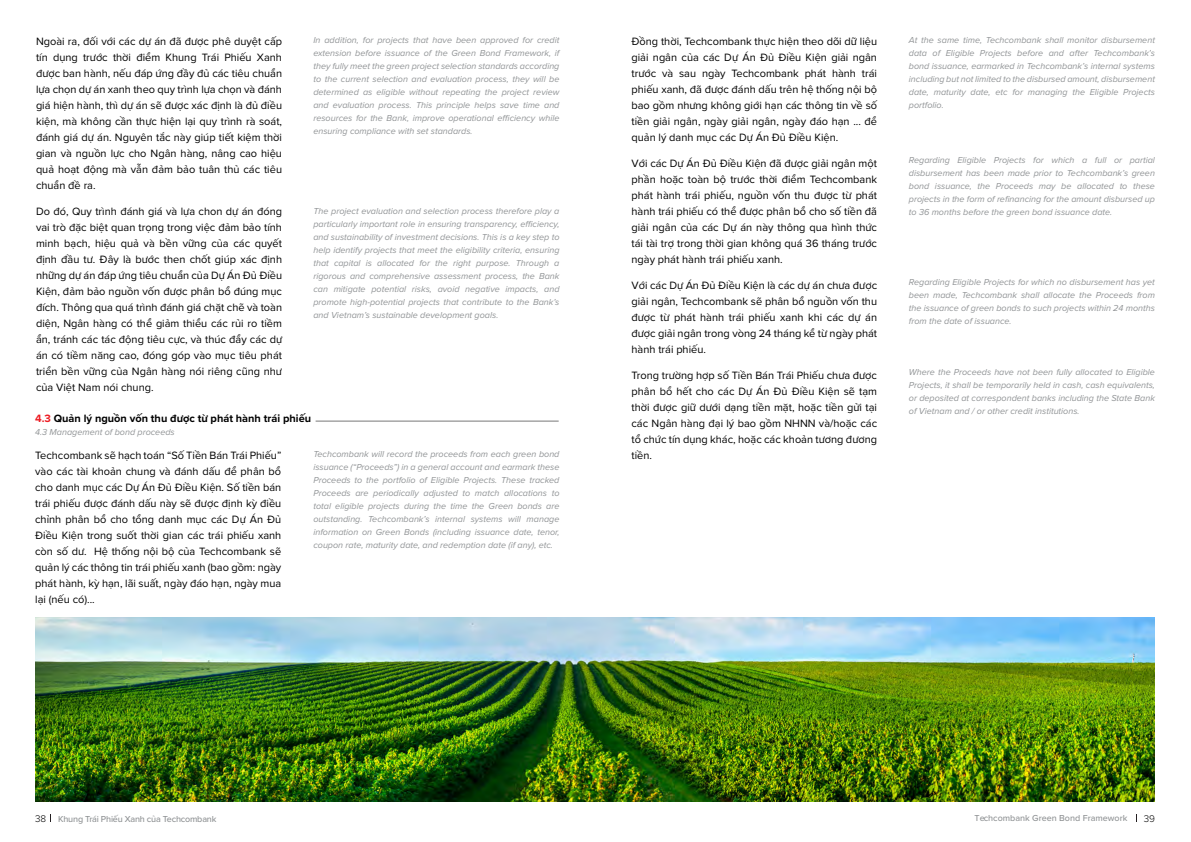
<style>
.page{position:relative;width:1191px;height:842px;background:#fff}
.page>*{position:absolute;margin:0;border:0;box-sizing:border-box;transform-origin:0 0}
.t1{font:11px/16px "Proxima Nova";color:#000;text-align:justify}
.t2{font:700 11px "Proxima Nova";color:#000}
.t3{font:300 10px "Proxima Nova";color:#000}
.t4{font:italic 9px/13px "Proxima Nova";color:#919496;text-align:justify}
.t5{font:500 9px "Proxima Nova";letter-spacing:-.02em;color:#909395}
.t6{font:500 9px "Proxima Nova";color:#919496}
.s1{color:#ed1d24}
.s2{font-weight:300;font-size:10px;color:#000}
</style>
<div class="page">
<hr style="left:315px;top:421px;width:243px;height:1px;background:#787878">
<img style="left:36px;top:618px;width:1118px;height:183px">
<p class="t1" style="left:36px;top:33px;width:248px">Ngoài ra, đối với các dự án đã được phê duyệt cấp tín dụng trước thời điểm Khung Trái Phiếu Xanh được ban hành, nếu đáp ứng đầy đủ các tiêu chuẩn lựa chọn dự án xanh theo quy trình lựa chọn và đánh giá hiện hành, thì dự án sẽ được xác định là đủ điều kiện, mà không cần thực hiện lại quy trình rà soát, đánh giá dự án. Nguyên tắc này giúp tiết kiệm thời gian và nguồn lực cho Ngân hàng, nâng cao hiệu quả hoạt động mà vẫn đảm bảo tuân thủ các tiêu chuẩn đề ra.</p>
<p class="t1" style="left:36px;top:203px;width:248px">Do đó, Quy trình đánh giá và lựa chon dự án đóng vai trò đặc biệt quan trọng trong việc đảm bảo tính minh bạch, hiệu quả và bền vững của các quyết định đầu tư. Đây là bước then chốt giúp xác định những dự án đáp ứng tiêu chuẩn của Dự Án Đủ Điều Kiện, đảm bảo nguồn vốn được phân bổ đúng mục đích. Thông qua quá trình đánh giá chặt chẽ và toàn diện, Ngân hàng có thể giảm thiểu các rủi ro tiềm ẩn, tránh các tác động tiêu cực, và thúc đẩy các dự án có tiềm năng cao, đóng góp vào mục tiêu phát triển bền vững của Ngân hàng nói riêng cũng như của Việt Nam nói chung.</p>
<p class="t4" style="left:313px;top:33px;width:247px">In addition, for projects that have been approved for credit extension before issuance of the Green Bond Framework, if they fully meet the green project selection standards according to the current selection and evaluation process, they will be determined as eligible without repeating the project review and evaluation process. This principle helps save time and resources for the Bank, improve operational efficiency while ensuring compliance with set standards.</p>
<p class="t4" style="left:313px;top:204px;width:248px">The project evaluation and selection process therefore play a particularly important role in ensuring transparency, efficiency, and sustainability of investment decisions. This is a key step to help identify projects that meet the eligibility criteria, ensuring that capital is allocated for the right purpose. Through a rigorous and comprehensive assessment process, the Bank can mitigate potential risks, avoid negative impacts, and promote high-potential projects that contribute to the Bank’s and Vietnam’s sustainable development goals.</p>
<p class="t2" style="left:35px;top:410px;width:277px"><span class="s1">4.3</span> Quản lý nguồn vốn thu được từ phát hành trái phiếu</p>
<p class="t4" style="left:35px;top:425px;width:141px">4.3 Management of bond proceeds</p>
<p class="t1" style="left:35px;top:447px;width:248px">Techcombank sẽ hạch toán “Số Tiền Bán Trái Phiếu” vào các tài khoản chung và đánh dấu để phân bổ cho danh mục các Dự Án Đủ Điều Kiện. Số tiền bán trái phiếu được đánh dấu này sẽ được định kỳ điều chỉnh phân bổ cho tổng danh mục các Dự Án Đủ Điều Kiện trong suốt thời gian các trái phiếu xanh còn số dư. Hệ thống nội bộ của Techcombank sẽ quản lý các thông tin trái phiếu xanh (bao gồm: ngày phát hành, kỳ hạn, lãi suất, ngày đáo hạn, ngày mua lại (nếu có)...</p>
<p class="t4" style="left:313px;top:447px;width:248px">Techcombank will record the proceeds from each green bond issuance (“Proceeds”) in a general account and earmark these Proceeds to the portfolio of Eligible Projects. These tracked Proceeds are periodically adjusted to match allocations to total eligible projects during the time the Green bonds are outstanding. Techcombank’s internal systems will manage information on Green Bonds (including issuance date, tenor, coupon rate, maturity date, and redemption date (if any), etc.</p>
<p class="t1" style="left:631px;top:33px;width:247px">Đồng thời, Techcombank thực hiện theo dõi dữ liệu giải ngân của các Dự Án Đủ Điều Kiện giải ngân trước và sau ngày Techcombank phát hành trái phiếu xanh, đã được đánh dấu trên hệ thống nội bộ bao gồm nhưng không giới hạn các thông tin về số tiền giải ngân, ngày giải ngân, ngày đáo hạn ... để quản lý danh mục các Dự Án Đủ Điều Kiện.</p>
<p class="t1" style="left:631px;top:155px;width:247px">Với các Dự Án Đủ Điều Kiện đã được giải ngân một phần hoặc toàn bộ trước thời điểm Techcombank phát hành trái phiếu, nguồn vốn thu được từ phát hành trái phiếu có thể được phân bổ cho số tiền đã giải ngân của các Dự án này thông qua hình thức tái tài trợ trong thời gian không quá 36 tháng trước ngày phát hành trái phiếu xanh.</p>
<p class="t1" style="left:631px;top:277px;width:247px">Với các Dự Án Đủ Điều Kiện là các dự án chưa được giải ngân, Techcombank sẽ phân bổ nguồn vốn thu được từ phát hành trái phiếu xanh khi các dự án được giải ngân trong vòng 24 tháng kể từ ngày phát hành trái phiếu.</p>
<p class="t1" style="left:631px;top:367px;width:247px">Trong trường hợp số Tiền Bán Trái Phiếu chưa được phân bổ hết cho các Dự Án Đủ Điều Kiện sẽ tạm thời được giữ dưới dạng tiền mặt, hoặc tiền gửi tại các Ngân hàng đại lý bao gồm NHNN và/hoặc các tổ chức tín dụng khác, hoặc các khoản tương đương tiền.</p>
<p class="t4" style="left:909px;top:33px;width:248px">At the same time, Techcombank shall monitor disbursement data of Eligible Projects before and after Techcombank’s bond issuance, earmarked in Techcombank’s internal systems including but not limited to the disbursed amount, disbursement date, maturity date, etc for managing the Eligible Projects portfolio.</p>
<p class="t4" style="left:909px;top:153px;width:248px">Regarding Eligible Projects for which a full or partial disbursement has been made prior to Techcombank’s green bond issuance, the Proceeds may be allocated to these projects in the form of refinancing for the amount disbursed up to 36 months before the green bond issuance date.</p>
<p class="t4" style="left:909px;top:275px;width:247px">Regarding Eligible Projects for which no disbursement has yet been made, Techcombank shall allocate the Proceeds from the issuance of green bonds to such projects within 24 months from the date of issuance.</p>
<p class="t4" style="left:909px;top:365px;width:247px">Where the Proceeds have not been fully allocated to Eligible Projects, it shall be temporarily held in cash, cash equivalents, or deposited at correspondent banks including the State Bank of Vietnam and / or other credit institutions.</p>
<p class="t5" style="left:35px;top:812px;width:183px"><span class="s2">38</span> Khung Trái Phiếu Xanh của Techcombank</p>
<p class="t6" style="left:974px;top:811px;width:154px">Techcombank Green Bond Framework</p>
<p class="t3" style="left:1143px;top:811px;width:13px">39</p>
</div>
